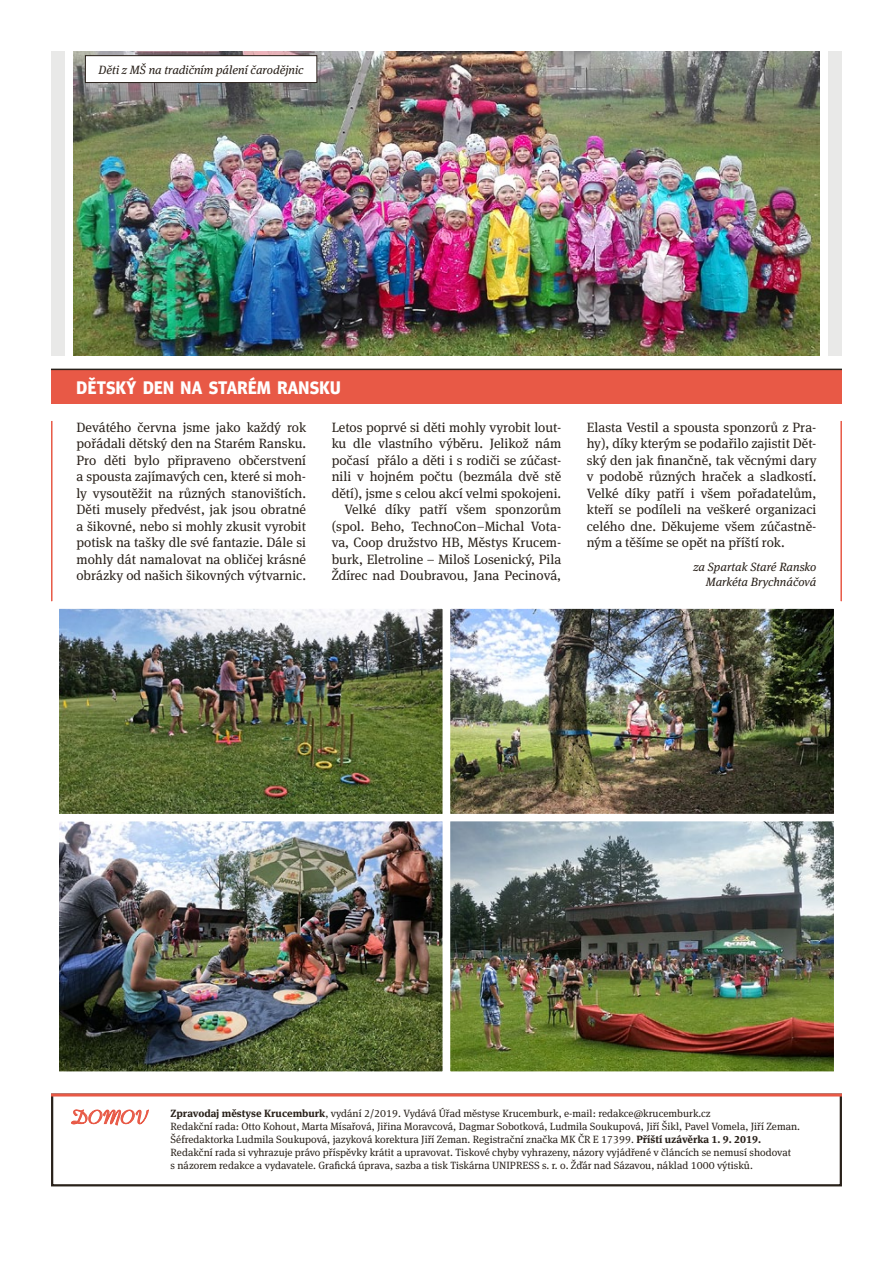
<style>
.page{position:relative;width:893px;height:1263px;background:#fff}
.page>*{position:absolute;margin:0;border:0;box-sizing:border-box;transform-origin:0 0}
.t1{font:700 19.5px "Coronet MT Pro";color:#e85946}
.t2{font:700 18px "Meta Head Pro";letter-spacing:.02em;color:#fff}
.t3{font:13.5px/16.5px "Meta Serif Pro";color:#29211a;text-align:justify}
.t4{font:italic 12px/15px "Meta Serif Pro";color:#29211a;text-align:right}
.t5{font:10.5px/13.2px "Meta Serif Pro";color:#29211a}
.s1{font-weight:700}
</style>
<div class="page">
<hr style="left:51px;top:421px;width:2px;height:180px;background:#e85946">
<hr style="left:840px;top:421px;width:2px;height:180px;background:#e85946">
<svg style="left:51px;top:1096px;width:791px;height:91px"></svg>
<svg style="left:71px;top:1108px;width:79px;height:18px"></svg>
<hr style="left:51px;top:1093px;width:791px;height:3px;background:#e85946">
<div style="left:51px;top:369px;width:791px;height:34px;background:#e85946"></div>
<hr style="left:51px;top:369px;width:791px;height:1px;background:#29211a">
<img style="left:73px;top:51px;width:747px;height:304px">
<div style="left:51px;top:51px;width:13px;height:304px;background:#e9e9e8"></div>
<div style="left:828px;top:51px;width:14px;height:304px;background:#e9e9e8"></div>
<img style="left:61px;top:821px;width:771px;height:249px">
<div style="left:52px;top:812px;width:398px;height:267px;border:8px solid #fff"></div>
<div style="left:443px;top:812px;width:398px;height:267px;border:8px solid #fff"></div>
<img style="left:61px;top:610px;width:771px;height:202px">
<div style="left:52px;top:601px;width:398px;height:220px;border:8px solid #fff"></div>
<div style="left:443px;top:601px;width:398px;height:220px;border:8px solid #fff"></div>
<div style="left:85px;top:56px;width:232px;height:27px;background:#fff"></div>
<div style="left:85px;top:55px;width:232px;height:28px;border:1px solid #29211a"></div>
<p class="t4" style="left:99px;top:61px;width:207px">Děti z MŠ na tradičním pálení čarodějnic</p>
<h2 class="t2" style="left:77px;top:373px;width:264px">DĚTSKÝ DEN NA STARÉM RANSKU</h2>
<p class="t3" style="left:77px;top:418px;width:231px">Devátého června jsme jako každý rok pořádali dětský den na Starém Ransku.<br>Pro děti bylo připraveno občerstvení a spousta zajímavých cen, které si moh&shy;ly vysoutěžit na různých stanovištích.<br>Děti musely předvést, jak jsou obratné a šikovné, nebo si mohly zkusit vyrobit potisk na tašky dle své fantazie. Dále si mohly dát namalovat na obličej krásné obrázky od našich šikovných výtvarnic.</p>
<p class="t3" style="left:332px;top:418px;width:231px;text-align:right">Letos poprvé si děti mohly vyrobit lout&shy;ku dle vlastního výběru. Jelikož nám počasí přálo a děti i s rodiči se zúčast&shy;nili v hojném počtu (bezmála dvě stě dětí), jsme s celou akcí velmi spokojeni.<br>Velké díky patří všem sponzorům (spol. Beho, TechnoCon–Michal Vota&shy;va, Coop družstvo HB, Městys Krucem&shy;burk, Eletroline – Miloš Losenický, Pila Ždírec nad Doubravou, Jana Pecinová,</p>
<p class="t3" style="left:587px;top:418px;width:231px">Elasta Vestil a spousta sponzorů z Pra&shy;hy), díky kterým se podařilo zajistit Dět&shy;ský den jak finančně, tak věcnými dary v podobě různých hraček a sladkostí.<br>Velké díky patří i všem pořadatelům, kteří se podíleli na veškeré organizaci celého dne. Děkujeme všem zúčastně&shy;ným a těšíme se opět na příští rok.</p>
<p class="t4" style="left:693px;top:558px;width:125px">za Spartak Staré Ransko<br>Markéta Brychnáčová</p>
<h1 class="t1" style="left:70px;top:1107px;width:77px">DOMOV</h1>
<p class="t5" style="left:171px;top:1106px;width:631px"><span class="s1">Zpravodaj městyse Krucemburk</span>, vydání 2/2019. Vydává Úřad městyse Krucemburk, e-mail: redakce@krucemburk.cz<br>Redakční rada: Otto Kohout, Marta Mísařová, Jiřina Moravcová, Dagmar Sobotková, Ludmila Soukupová, Jiří Šikl, Pavel Vomela, Jiří Zeman.<br>Šéfredaktorka Ludmila Soukupová, jazyková korektura Jiří Zeman. Registrační značka MK ČR E 17399. <span class="s1">Příští uzávěrka 1. 9. 2019.<br></span>Redakční rada si vyhrazuje právo příspěvky krátit a upravovat. Tiskové chyby vyhrazeny, názory vyjádřené v článcích se nemusí shodovat<br>s názorem redakce a vydavatele. Grafická úprava, sazba a tisk Tiskárna UNIPRESS s. r. o. Žďár nad Sázavou, náklad 1000 výtisků.</p>
</div>
